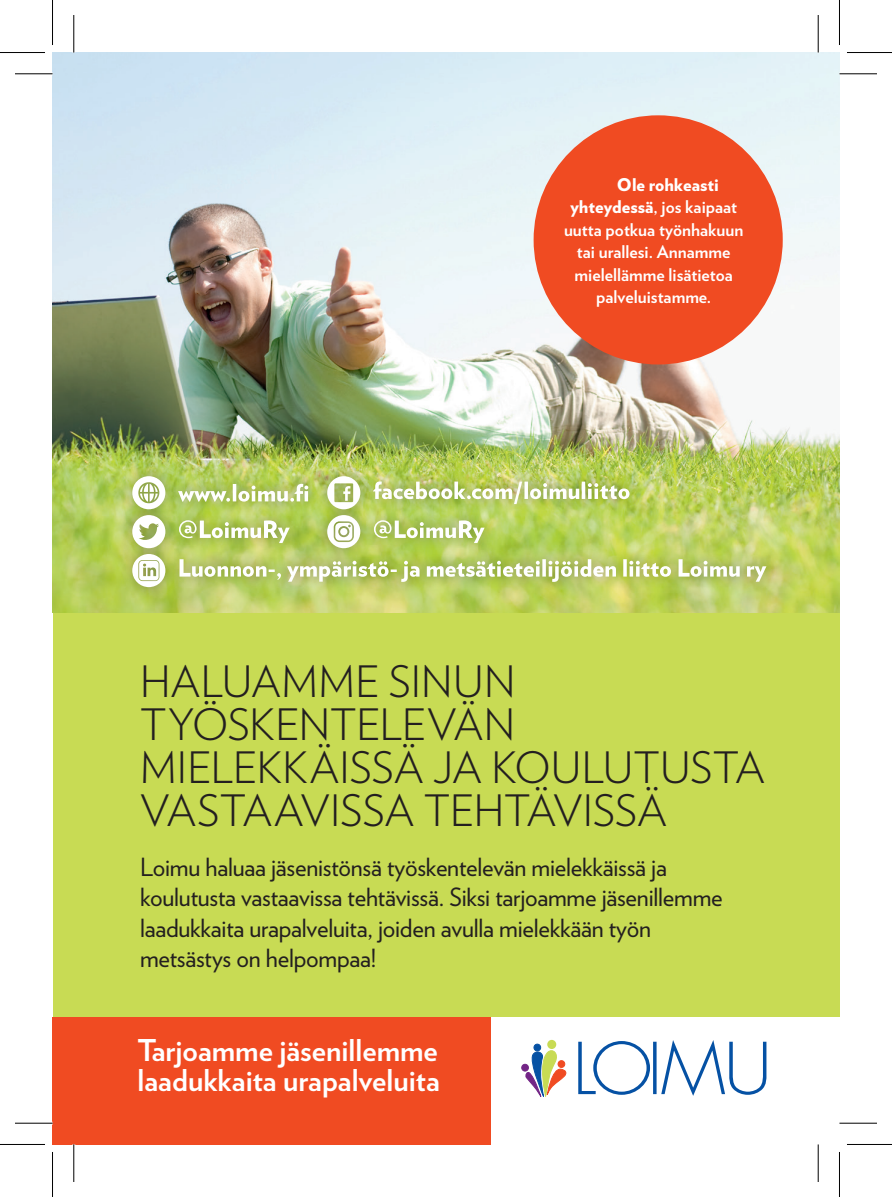
<style>
.page{position:relative;width:892px;height:1197px;background:#fff}
.page>*{position:absolute;margin:0;border:0;box-sizing:border-box;transform-origin:0 0}
.t1{font:300 43.25px/43.2px "Verlag";letter-spacing:-.005em;color:#231f20}
.t2{font:700 30px/30px "Verlag";color:#fff}
.t3{font:25px/30px "Verlag";letter-spacing:-.01em;color:#231f20}
.t4{font:700 17.5px "Verlag";color:#fff}
.t5{font:900 17.5px "Verlag";color:#fff}
.s1{font-weight:900}
</style>
<div class="page">
<div style="left:52px;top:416px;width:787px;height:600px;background:#c8db54"></div>
<img style="left:52px;top:52px;width:787px;height:560px">
<div style="left:533px;top:115px;width:249px;height:249px;background:#f04b22;border-radius:50%"></div>
<div style="left:52px;top:1016px;width:439px;height:128px;background:#f04b22"></div>
<svg style="left:547px;top:1039px;width:9px;height:9px"></svg>
<svg style="left:524px;top:1044px;width:43px;height:52px"></svg>
<div style="left:533px;top:1043px;width:8px;height:8px;border:1px solid #0551a4;border-radius:50%"></div>
<div style="left:522px;top:1064px;width:6px;height:7px;background:#732586;border-radius:50%"></div>
<div style="left:521px;top:1063px;width:7px;height:8px;border:1px solid #732586;border-radius:50%"></div>
<div style="left:558px;top:1060px;width:7px;height:7px;background:#f04b22;border-radius:50%"></div>
<div style="left:558px;top:1060px;width:7px;height:7px;border:1px solid #f04b22;border-radius:50%"></div>
<svg style="left:578px;top:1040px;width:188px;height:55px"></svg>
<div style="left:119px;top:463px;width:659px;height:137px;background:#231f20;opacity:.4"></div>
<svg style="left:373px;top:481px;width:256px;height:23px;background:#c5d38c"></svg>
<svg style="left:327px;top:476px;width:33px;height:33px"></svg>
<svg style="left:132px;top:515px;width:33px;height:33px"></svg>
<svg style="left:179px;top:520px;width:111px;height:23px;background:#c2d286"></svg>
<svg style="left:327px;top:515px;width:33px;height:33px"></svg>
<svg style="left:374px;top:520px;width:110px;height:23px;background:#c2d38a"></svg>
<svg style="left:132px;top:554px;width:33px;height:33px"></svg>
<svg style="left:179px;top:559px;width:587px;height:23px;background:#c4d189"></svg>
<svg style="left:178px;top:484px;width:130px;height:17px;background:#c8d796"></svg>
<svg style="left:132px;top:476px;width:33px;height:33px"></svg>
<hr style="left:15px;top:73px;width:37px;height:1px;background:#000">
<hr style="left:839px;top:73px;width:38px;height:1px;background:#000">
<hr style="left:15px;top:1122px;width:37px;height:1px;background:#000">
<hr style="left:839px;top:1122px;width:38px;height:1px;background:#000">
<hr style="left:73px;top:15px;width:1px;height:37px;background:#000">
<hr style="left:73px;top:1144px;width:1px;height:37px;background:#000">
<hr style="left:817px;top:15px;width:1px;height:37px;background:#000">
<hr style="left:817px;top:1144px;width:1px;height:37px;background:#000">
<hr style="left:0;top:52px;width:45px;height:1px;background:#000">
<hr style="left:847px;top:52px;width:45px;height:1px;background:#000">
<hr style="left:0;top:1143px;width:45px;height:1px;background:#000">
<hr style="left:847px;top:1143px;width:45px;height:1px;background:#000">
<hr style="left:52px;top:0;width:1px;height:45px;background:#000">
<hr style="left:52px;top:1151px;width:1px;height:45px;background:#000">
<hr style="left:839px;top:0;width:1px;height:45px;background:#000">
<hr style="left:839px;top:1151px;width:1px;height:45px;background:#000">
<p class="t5" style="left:617px;top:170px;width:103px">Ole rohkeasti</p>
<p class="t4" style="left:570px;top:193px;width:168px"><span class="s1">yhteydessä</span>, jos kaipaat</p>
<p class="t4" style="left:564px;top:215px;width:181px">uutta potkua työnhakuun</p>
<p class="t4" style="left:577px;top:238px;width:155px">tai urallesi. Annamme</p>
<p class="t4" style="left:574px;top:260px;width:160px">mielellämme lisätietoa</p>
<p class="t4" style="left:596px;top:283px;width:117px">palveluistamme.</p>
<h1 class="t1" style="left:140px;top:657px;width:627px">HALUAMME SINUN<br>TYÖSKENTELEVÄN<br>MIELEKKÄISSÄ JA KOULUTUSTA<br>VASTAAVISSA TEHTÄVISSÄ</h1>
<p class="t3" style="left:140px;top:851px;width:584px">Loimu haluaa jäsenistönsä työskentelevän mielekkäissä ja koulutusta vastaavissa tehtävissä. Siksi tarjoamme jäsenillemme laadukkaita urapalveluita, joiden avulla mielekkään työn metsästys on helpompaa!</p>
<p class="t2" style="left:138px;top:1033px;width:304px">Tarjoamme jäsenillemme laadukkaita urapalveluita</p>
</div>
